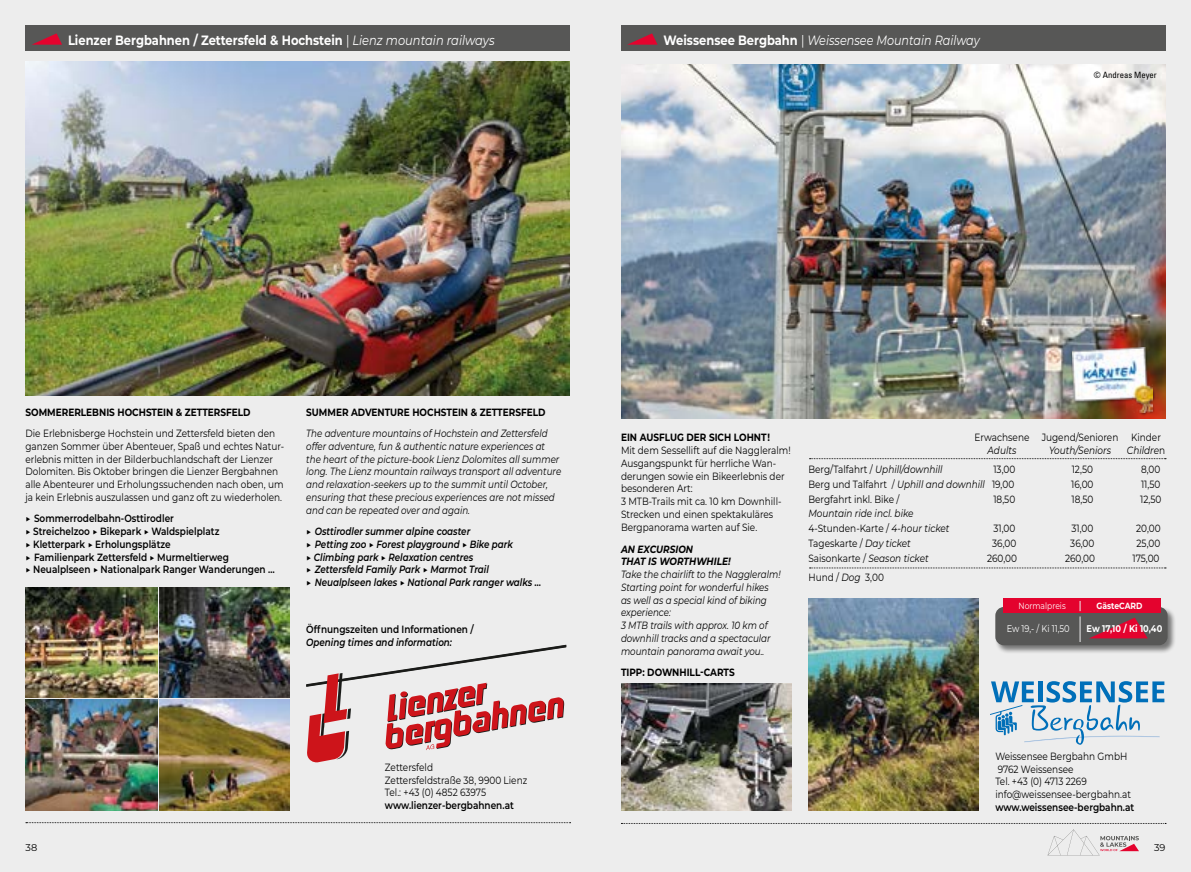
<style>
.page{position:relative;width:1191px;height:872px;background:#ededed}
.page>*{position:absolute;margin:0;border:0;box-sizing:border-box;transform-origin:0 0}
.t1{font:700 13.5px "Montserrat";color:#fff;scale:.85 1}
.t2{font:italic 13.5px "Montserrat";color:#fff;scale:.83 1}
.t3{font:10.5px/12.8px "Montserrat";color:#000;scale:.85 1}
.t4{font:italic 10.5px/12.8px "Montserrat";color:#000;scale:.83 1}
.t5{font:600 10.5px/12.8px "Montserrat";color:#000;scale:.85 1}
.t6{font:italic 600 10.5px/12.8px "Montserrat";color:#000;scale:.83 1}
.t7{font:700 10.5px "Montserrat";color:#000;scale:.85 1}
.t8{font:italic 10.5px/14.9px "Montserrat";color:#000;scale:.85 1}
.t9{font:italic 700 10.5px/12.8px "Montserrat";color:#000;scale:.85 1}
.t10{font:700 9.75px "Montserrat";color:#fff;scale:.85 1}
.t11{font:9.75px "Montserrat";color:#fff;scale:.85 1}
.t12{font:9.75px "Montserrat";color:#000}
.t13{font:9px "Montserrat";color:#fff;scale:.85 1}
.t14{font:700 9px "Montserrat";color:#fff;scale:.85 1}
.t15{font:condensed 8.7px "Univers";color:#000}
.s1{font-weight:400}
.s2{font-weight:400;font-style:italic}
.s3{font-weight:700;font-style:normal}
.s4{font-style:normal}
.s5{font-style:italic}
</style>
<div class="page">
<svg style="left:621px;top:823px;width:545px;height:32px"></svg>
<div style="left:621px;top:26px;width:544px;height:25px;background:#575756"></div>
<svg style="left:627px;top:33px;width:30px;height:12px"></svg>
<img style="left:621px;top:64px;width:544px;height:355px">
<div style="left:1070px;top:346px;width:86px;height:71px;background:#000;opacity:.75"></div>
<img style="left:1072px;top:348px;width:80px;height:65px">
<img style="left:808px;top:598px;width:170px;height:212px">
<img style="left:621px;top:684px;width:170px;height:126px">
<svg style="left:809px;top:458px;width:357px;height:1px"></svg>
<svg style="left:809px;top:567px;width:357px;height:1px"></svg>
<svg style="left:990px;top:681px;width:174px;height:63px"></svg>
<div style="left:995px;top:606px;width:181px;height:48px;background:#000;opacity:.5"></div>
<div style="left:995px;top:607px;width:172px;height:38px;background:#575756;border-radius:9px"></div>
<svg style="left:1003px;top:598px;width:157px;height:44px"></svg>
<div style="left:26px;top:26px;width:544px;height:25px;background:#575756"></div>
<svg style="left:32px;top:33px;width:30px;height:12px"></svg>
<svg style="left:26px;top:822px;width:544px;height:1px"></svg>
<img style="left:26px;top:62px;width:544px;height:333px">
<svg style="left:306px;top:644px;width:260px;height:119px"></svg>
<img style="left:26px;top:587px;width:131px;height:110px">
<img style="left:159px;top:587px;width:130px;height:110px">
<img style="left:26px;top:699px;width:131px;height:111px">
<img style="left:159px;top:699px;width:130px;height:111px">
<p class="t1" style="left:68px;top:30px;width:503px">Lienzer Bergbahnen / Zettersfeld &amp; Hochstein <span class="s1">|</span> <span class="s2">Lienz mountain railways</span></p>
<p class="t2" style="left:663px;top:31px;width:382px"><span class="s3">Weissensee Bergbahn</span> <span class="s4">|</span> Weissensee Mountain Railway</p>
<p class="t15" style="left:1094px;top:70px;width:64px">© Andreas Meyer</p>
<p class="t7" style="left:26px;top:405px;width:266px">SOMMERERLEBNIS HOCHSTEIN &amp; ZETTERSFELD</p>
<p class="t3" style="left:26px;top:427px;width:306px">Die Erlebnisberge Hochstein und Zettersfeld bieten den ganzen Sommer über Abenteuer, Spaß und echtes Natur&shy;erlebnis mitten in der Bilderbuchlandschaft der Lienzer Dolomiten. Bis Oktober bringen die Lienzer Bergbahnen alle Abenteurer und Erholungssuchenden nach oben, um ja kein Erlebnis auszulassen und ganz oft zu wiederholen.</p>
<p class="t5" style="left:26px;top:511px;width:295px"><span class="s5">▶</span> Sommerrodelbahn-Osttirodler<br><span class="s5">▶</span> Streichelzoo <span class="s5">▶</span> Bikepark <span class="s5">▶</span> Waldspielplatz<br><span class="s5">▶</span> Kletterpark <span class="s5">▶</span> Erholungsplätze<br><span class="s5">▶</span> Familienpark Zettersfeld <span class="s5">▶</span> Murmeltierweg<br><span class="s5">▶</span> Neualplseen <span class="s5">▶</span> Nationalpark Ranger Wanderungen …</p>
<p class="t7" style="left:306px;top:405px;width:283px">SUMMER ADVENTURE HOCHSTEIN &amp; ZETTERSFELD</p>
<p class="t4" style="left:306px;top:427px;width:309px">The adventure mountains of Hochstein and Zettersfeld offer adventure, fun &amp; authentic nature experiences at the heart of the picture-book Lienz Dolomites all summer long. The Lienz mountain railways transport all adventure and relaxation-seekers up to the summit until October, ensuring that these precious experiences are not missed and can be repeated over and again.</p>
<p class="t6" style="left:306px;top:524px;width:284px">▶ Osttirodler summer alpine coaster<br>▶ Petting zoo ▶ Forest playground ▶ Bike park<br>▶ Climbing park ▶ Relaxation centres<br>▶ Zettersfeld Family Park ▶ Marmot Trail<br>▶ Neualplseen lakes ▶ National Park ranger walks …</p>
<p class="t5" style="left:306px;top:622px;width:199px">Öffnungszeiten und Informationen /</p>
<p class="t6" style="left:306px;top:635px;width:177px">Opening times and information:</p>
<p class="t3" style="left:385px;top:760px;width:169px">Zettersfeld<br>Zettersfeldstraße 38, 9900 Lienz<br>Tel.: +43 (0) 4852 63975</p>
<p class="t5" style="left:385px;top:798px;width:153px">www.lienzer-bergbahnen.at</p>
<p class="t7" style="left:621px;top:430px;width:177px">EIN AUSFLUG DER SICH LOHNT!</p>
<p class="t3" style="left:621px;top:443px;width:201px">Mit dem Sessellift auf die Naggleralm!<br>Ausgangspunkt für herrliche Wan&shy;derungen sowie ein Bikeerlebnis der besonderen Art:<br>3 MTB-Trails mit ca. 10 km Downhill-<br>Strecken und einen spektakuläres<br>Bergpanorama warten auf Sie.</p>
<p class="t9" style="left:621px;top:542px;width:131px">AN EXCURSION<br>THAT IS WORTHWHILE!</p>
<p class="t4" style="left:621px;top:567px;width:194px">Take the chairlift to the Naggleralm!<br>Starting point for wonderful hikes as well as a special kind of biking experience:<br>3 MTB trails with approx. 10 km of downhill tracks and a spectacular mountain panorama await you..</p>
<p class="t7" style="left:621px;top:664px;width:135px">TIPP: DOWNHILL-CARTS</p>
<p class="t3" style="left:974px;top:430px;width:221px">Erwachsene Jugend/Senioren Kinder</p>
<p class="t8" style="left:987px;top:442px;width:35px">Adults</p>
<p class="t8" style="left:1049px;top:442px;width:74px">Youth/Seniors</p>
<p class="t8" style="left:1127px;top:442px;width:46px">Childre<span class="s4">n</span></p>
<p class="t8" style="left:808px;top:461px;width:159px"><span class="s4">Berg/Talfahrt /</span> Uphill/downhill</p>
<p class="t3" style="left:993px;top:462px;width:27px">13,00</p>
<p class="t3" style="left:1071px;top:462px;width:26px">12,50</p>
<p class="t3" style="left:1141px;top:462px;width:24px">8,00</p>
<p class="t3" style="left:808px;top:477px;width:244px">Berg und Talfahrt / <span class="s5">Uphill and downhill</span> 19,00</p>
<p class="t3" style="left:1071px;top:477px;width:28px">16,00</p>
<p class="t3" style="left:1141px;top:477px;width:24px">11,50</p>
<p class="t3" style="left:808px;top:492px;width:109px">Bergfahrt inkl. Bike /</p>
<p class="t3" style="left:993px;top:492px;width:27px">18,50</p>
<p class="t3" style="left:1071px;top:492px;width:27px">18,50</p>
<p class="t3" style="left:1140px;top:492px;width:26px">12,50</p>
<p class="t8" style="left:808px;top:506px;width:167px">Mountain ride incl. bike<br><span class="s4">4-Stunden-Karte /</span> 4-hour ticket</p>
<p class="t3" style="left:993px;top:522px;width:27px">31,00</p>
<p class="t3" style="left:1071px;top:522px;width:27px">31,00</p>
<p class="t3" style="left:1136px;top:522px;width:30px">20,00</p>
<p class="t3" style="left:808px;top:536px;width:122px">Tageskarte / <span class="s5">Day ticket</span></p>
<p class="t3" style="left:992px;top:536px;width:30px">36,00</p>
<p class="t3" style="left:1070px;top:536px;width:30px">36,00</p>
<p class="t3" style="left:1136px;top:536px;width:29px">25,00</p>
<p class="t3" style="left:808px;top:551px;width:143px">Saisonkarte / <span class="s5">Season ticket</span></p>
<p class="t3" style="left:987px;top:551px;width:37px">260,00</p>
<p class="t3" style="left:1065px;top:551px;width:37px">260,00</p>
<p class="t3" style="left:1132px;top:551px;width:33px">175,00</p>
<p class="t3" style="left:808px;top:570px;width:90px">Hund / <span class="s5">Dog</span> 3,00</p>
<p class="t13" style="left:1018px;top:600px;width:57px">Normalpreis</p>
<p class="t14" style="left:1096px;top:599px;width:56px">GästeCARD</p>
<p class="t11" style="left:1006px;top:621px;width:76px">Ew 19,- / Ki 11,50</p>
<p class="t10" style="left:1086px;top:621px;width:90px">Ew 17,10 / Ki 10,40</p>
<p class="t3" style="left:995px;top:749px;width:161px">Weissensee Bergbahn GmbH<br>9762 Weissensee<br>Tel. +43 (0) 4713 2269 info@weissensee-bergbahn.at</p>
<p class="t5" style="left:995px;top:800px;width:165px">www.weissensee-bergbahn.at</p>
<p class="t12" style="left:26px;top:841px;width:13px">38</p>
<p class="t12" style="left:1154px;top:841px;width:13px">39</p>
</div>
